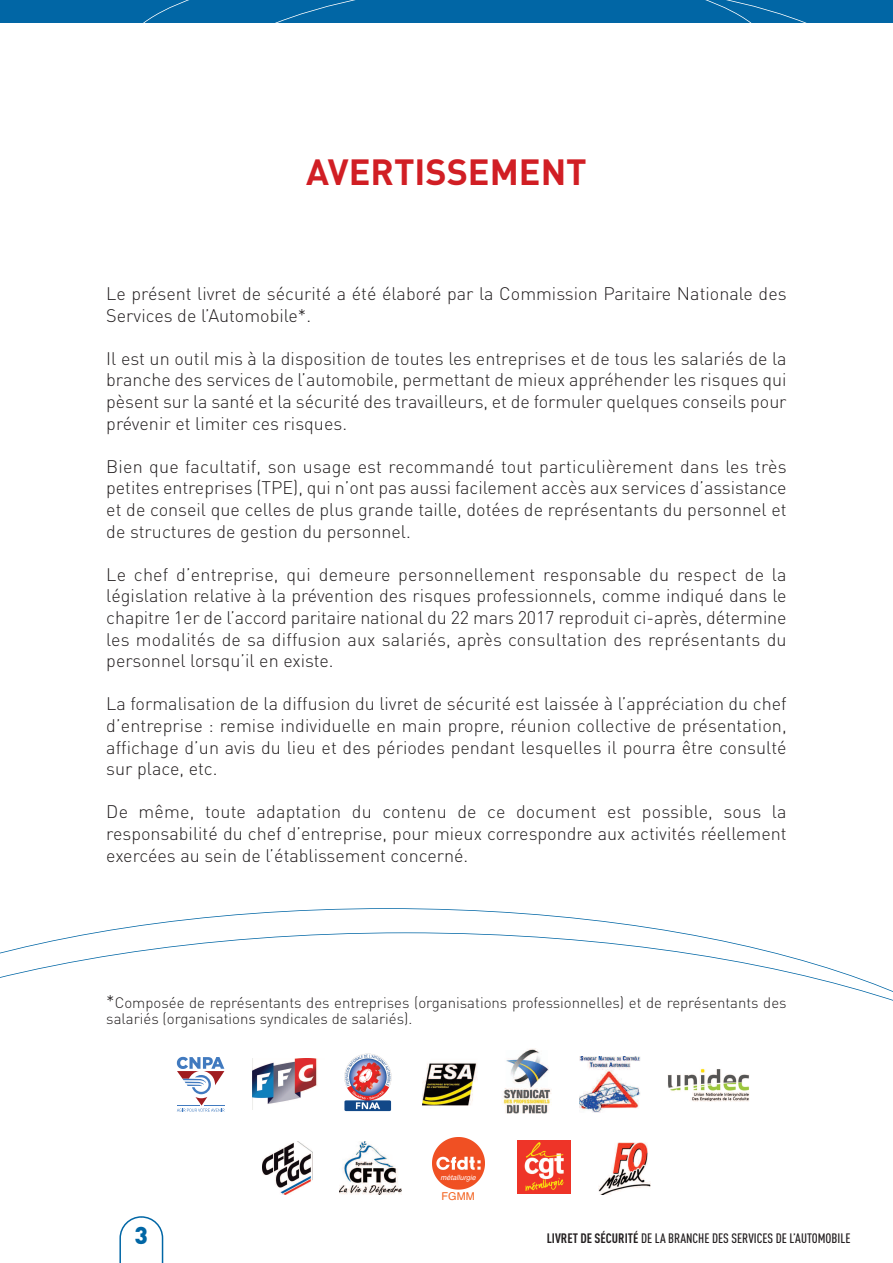
<style>
.page{position:relative;width:893px;height:1263px;background:#fff}
.page>*{position:absolute;margin:0;border:0;box-sizing:border-box;transform-origin:0 0}
.t1{font:700 36px "DIN";color:#d11e24}
.t2{font:900 24px "DIN";color:#0166a5}
.t3{font:300 18px/21.6px "DIN";color:#231f20;text-align:justify}
.t4{font:300 15px/16.5px "DIN";color:#231f20}
.t5{font:500 13.5px "DIN Cond";color:#231f20}
.t6{font:10.8px "Helvetica";color:#f36421}
.t7{font:italic 7.2px "Helvetica";color:#fff}
.s1{font-size:18px}
.s2{font-weight:700}
</style>
<div class="page">
<svg style="left:0;top:932px;width:893px;height:331px"></svg>
<svg style="left:119px;top:1216px;width:44px;height:47px"></svg>
<div style="left:0;top:0;width:893px;height:23px;background:#0166a5"></div>
<img style="left:253px;top:1059px;width:72px;height:50px">
<div style="left:343px;top:1052px;width:54px;height:66px;background:#fff"></div>
<img style="left:344px;top:1053px;width:48px;height:59px">
<svg style="left:421px;top:1058px;width:2px;height:51px"></svg>
<img style="left:423px;top:1058px;width:62px;height:51px">
<div style="left:499px;top:1041px;width:54px;height:81px;background:#fff"></div>
<img style="left:503px;top:1048px;width:48px;height:66px">
<div style="left:577px;top:1050px;width:69px;height:63px;background:#fff"></div>
<img style="left:579px;top:1057px;width:61px;height:55px">
<div style="left:663px;top:1058px;width:93px;height:47px;background:#fff"></div>
<img style="left:667px;top:1068px;width:83px;height:34px">
<div style="left:260px;top:1134px;width:62px;height:67px;background:#fff"></div>
<img style="left:262px;top:1142px;width:50px;height:53px">
<div style="left:337px;top:1134px;width:72px;height:67px;background:#fff"></div>
<img style="left:339px;top:1142px;width:63px;height:52px">
<img style="left:432px;top:1137px;width:52px;height:55px">
<div style="left:594px;top:1135px;width:62px;height:67px;background:#fff"></div>
<img style="left:599px;top:1142px;width:52px;height:53px">
<div style="left:512px;top:1134px;width:63px;height:66px;background:#fff"></div>
<img style="left:517px;top:1141px;width:53px;height:52px">
<div style="left:160px;top:1051px;width:80px;height:64px;background:#fff"></div>
<svg style="left:177px;top:1057px;width:47px;height:55px"></svg>
<h1 class="t1" style="left:306px;top:152px;width:282px">AVERTISSEMENT</h1>
<p class="t3" style="left:106px;top:283px;width:682px">Le présent livret de sécurité a été élaboré par la Commission Paritaire Nationale des<br>Services de l’Automobile*.</p>
<p class="t3" style="left:106px;top:348px;width:682px">Il est un outil mis à la disposition de toutes les entreprises et de tous les salariés de la branche des services de l’automobile, permettant de mieux appréhender les risques qui pèsent sur la santé et la sécurité des travailleurs, et de formuler quelques conseils pour prévenir et limiter ces risques.</p>
<p class="t3" style="left:106px;top:456px;width:682px">Bien que facultatif, son usage est recommandé tout particulièrement dans les très petites entreprises (TPE), qui n’ont pas aussi facilement accès aux services d’assistance et de conseil que celles de plus grande taille, dotées de représentants du personnel et de structures de gestion du personnel.</p>
<p class="t3" style="left:106px;top:564px;width:682px">Le chef d’entreprise, qui demeure personnellement responsable du respect de la législation relative à la prévention des risques professionnels, comme indiqué dans le chapitre 1er de l’accord paritaire national du 22 mars 2017 reproduit ci-après, détermine les modalités de sa diffusion aux salariés, après consultation des représentants du personnel lorsqu’il en existe.</p>
<p class="t3" style="left:106px;top:693px;width:682px">La formalisation de la diffusion du livret de sécurité est laissée à l’appréciation du chef d’entreprise : remise individuelle en main propre, réunion collective de présentation, affichage d’un avis du lieu et des périodes pendant lesquelles il pourra être consulté sur place, etc.</p>
<p class="t3" style="left:106px;top:801px;width:682px">De même, toute adaptation du contenu de ce document est possible, sous la responsabilité du chef d’entreprise, pour mieux correspondre aux activités réellement exercées au sein de l’établissement concerné.</p>
<p class="t4" style="left:106px;top:994px;width:682px"><span class="s1">*</span>Composée de représentants des entreprises (organisations professionnelles) et de représentants des salariés (organisations syndicales de salariés).</p>
<p class="t7" style="left:441px;top:1173px;width:37px">métallurgie</p>
<p class="t6" style="left:442px;top:1190px;width:35px">FGMM</p>
<h2 class="t2" style="left:134px;top:1222px;width:15px">3</h2>
<p class="t5" style="left:547px;top:1234px;width:305px"><span class="s2">LIVRET DE SÉCURITÉ</span> DE LA BRANCHE DES SERVICES DE L’AUTOMOBILE</p>
</div>
